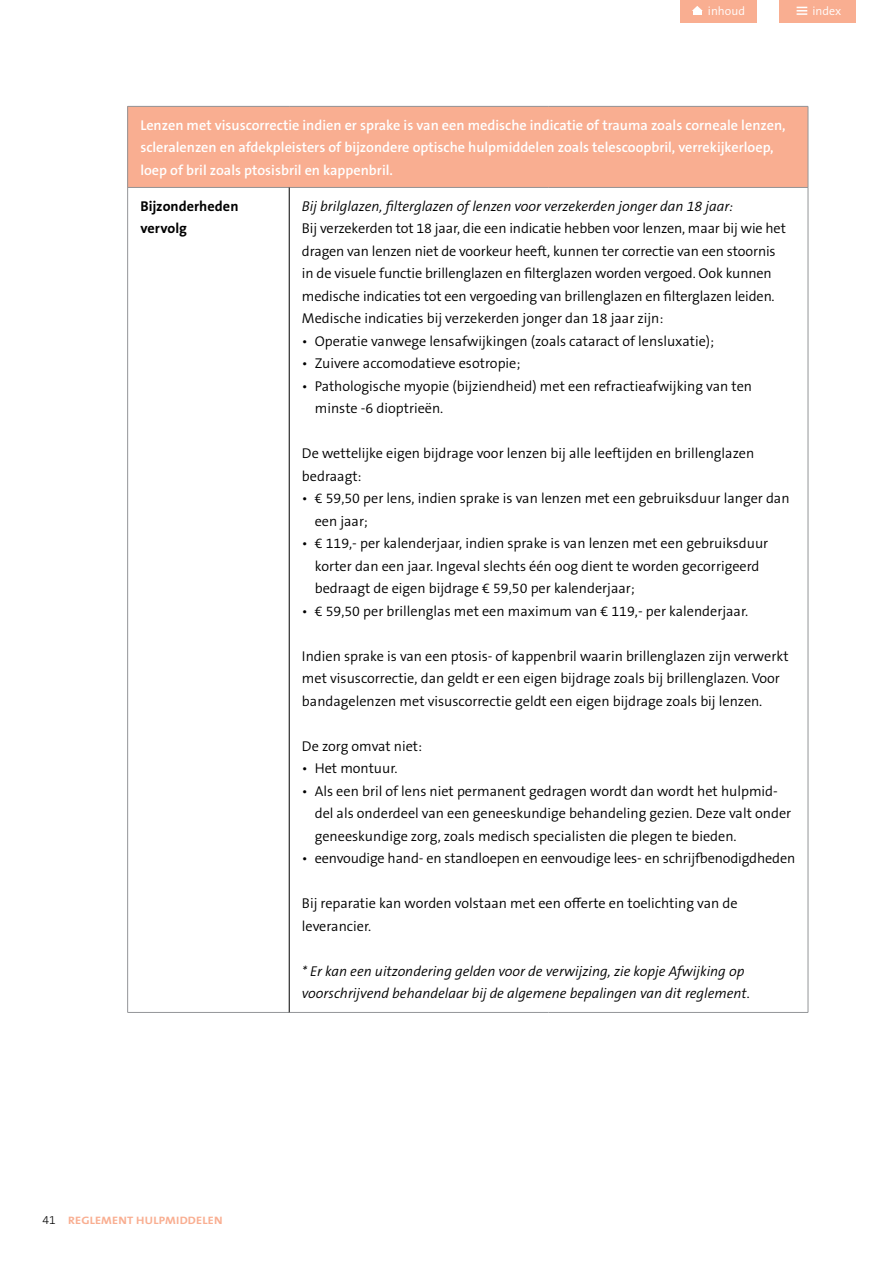
<style>
.page{position:relative;width:893px;height:1263px;background:#fff}
.page>*{position:absolute;margin:0;border:0;box-sizing:border-box;transform-origin:0 0}
.t1{font:300 14.25px/22.5px "The Sans B W4";color:#000}
.t2{font:600 14.25px/22.5px "The Sans B W6";color:#fff}
.t3{font:italic 300 14.25px/22.5px "The Sans B W4";color:#000}
.t4{font:700 14.25px/22.5px "The Sans B W7";letter-spacing:.005em;color:#000}
.t5{font:300 12px "The Sans B W4";color:#fff}
.t6{font:700 10.8px "The Sans B W7";letter-spacing:.015em;color:#f9ae91;scale:1.13 1}
.s1{font-family:"The Sans B W3";font-weight:300;font-size:12px;color:#000}
</style>
<div class="page">
<div style="left:680px;top:0;width:76px;height:23px;background:#f9ae91"></div>
<svg style="left:692px;top:6px;width:11px;height:5px"></svg>
<div style="left:693px;top:10px;width:8px;height:5px;background:#fff"></div>
<div style="left:780px;top:0;width:76px;height:23px;background:#f9ae91"></div>
<svg style="left:797px;top:7px;width:10px;height:8px"></svg>
<div style="left:128px;top:106px;width:680px;height:81px;background:#f9ae91"></div>
<hr style="left:128px;top:106px;width:161px;height:1px;background:#939598">
<hr style="left:127px;top:106px;width:1px;height:81px;background:#939598">
<hr style="left:289px;top:106px;width:260px;height:1px;background:#939598">
<hr style="left:549px;top:106px;width:259px;height:1px;background:#939598">
<hr style="left:808px;top:106px;width:1px;height:81px;background:#939598">
<hr style="left:128px;top:187px;width:161px;height:1px;background:#939598">
<hr style="left:127px;top:188px;width:1px;height:824px;background:#939598">
<hr style="left:289px;top:187px;width:260px;height:1px;background:#939598">
<hr style="left:549px;top:187px;width:259px;height:1px;background:#939598">
<hr style="left:808px;top:188px;width:1px;height:824px;background:#939598">
<hr style="left:128px;top:1012px;width:161px;height:1px;background:#939598">
<hr style="left:289px;top:1012px;width:260px;height:1px;background:#939598">
<hr style="left:549px;top:1012px;width:259px;height:1px;background:#939598">
<hr style="left:289px;top:188px;width:1px;height:824px;background:#000">
<p class="t5" style="left:708px;top:3px;width:39px">inhoud</p>
<p class="t5" style="left:812px;top:3px;width:30px">index</p>
<p class="t2" style="left:140px;top:114px;width:647px">Lenzen met visuscorrectie indien er sprake is van een medische indicatie of trauma zoals corneale lenzen, scleralenzen en afdekpleisters of bijzondere optische hulpmiddelen zoals telescoopbril, verrekijkerloep, loep of bril zoals ptosisbril en kappenbril.</p>
<p class="t4" style="left:140px;top:195px;width:100px">Bijzonderheden vervolg</p>
<p class="t3" style="left:302px;top:195px;width:433px">Bij brilglazen, filterglazen of lenzen voor verzekerden jonger dan 18 jaar:</p>
<p class="t1" style="left:302px;top:217px;width:485px">Bij verzekerden tot 18 jaar, die een indicatie hebben voor lenzen, maar bij wie het dragen van lenzen niet de voorkeur heeft, kunnen ter correctie van een stoornis in de visuele functie brillenglazen en filterglazen worden vergoed. Ook kunnen medische indicaties tot een vergoeding van brillenglazen en filterglazen leiden.<br>Medische indicaties bij verzekerden jonger dan 18 jaar zijn:</p>
<p class="t1" style="left:302px;top:330px;width:414px">• Operatie vanwege lensafwijkingen (zoals cataract of lensluxatie);</p>
<p class="t1" style="left:302px;top:352px;width:220px">• Zuivere accomodatieve esotropie;</p>
<p class="t1" style="left:315px;top:375px;width:439px;text-indent:-13px">• Pathologische myopie (bijziendheid) met een refractieafwijking van ten minste -6 dioptrieën.</p>
<p class="t1" style="left:302px;top:442px;width:454px">De wettelijke eigen bijdrage voor lenzen bij alle leeftijden en brillenglazen bedraagt:</p>
<p class="t1" style="left:315px;top:487px;width:476px;text-indent:-13px">• € 59,50 per lens, indien sprake is van lenzen met een gebruiksduur langer dan een jaar;</p>
<p class="t1" style="left:315px;top:532px;width:455px;text-indent:-13px">• € 119,- per kalenderjaar, indien sprake is van lenzen met een gebruiksduur korter dan een jaar. Ingeval slechts één oog dient te worden gecorrigeerd bedraagt de eigen bijdrage € 59,50 per kalenderjaar;</p>
<p class="t1" style="left:302px;top:600px;width:448px">• € 59,50 per brillenglas met een maximum van € 119,- per kalenderjaar.</p>
<p class="t1" style="left:302px;top:645px;width:488px">Indien sprake is van een ptosis- of kappenbril waarin brillenglazen zijn verwerkt met visuscorrectie, dan geldt er een eigen bijdrage zoals bij brillenglazen. Voor bandagelenzen met visuscorrectie geldt een eigen bijdrage zoals bij lenzen.</p>
<p class="t1" style="left:302px;top:735px;width:122px">De zorg omvat niet:</p>
<p class="t1" style="left:302px;top:757px;width:97px">• Het montuur.</p>
<p class="t1" style="left:315px;top:780px;width:478px;text-indent:-13px">• Als een bril of lens niet permanent gedragen wordt dan wordt het hulpmid&shy;del als onderdeel van een geneeskundige behandeling gezien. Deze valt onder geneeskundige zorg, zoals medisch specialisten die plegen te bieden.</p>
<p class="t1" style="left:302px;top:847px;width:495px">• eenvoudige hand- en standloepen en eenvoudige lees- en schrijfbenodigdheden</p>
<p class="t1" style="left:302px;top:892px;width:437px">Bij reparatie kan worden volstaan met een offerte en toelichting van de leverancier.</p>
<p class="t3" style="left:302px;top:960px;width:450px">* Er kan een uitzondering gelden voor de verwijzing, zie kopje Afwijking op voorschrijvend behandelaar bij de algemene bepalingen van dit reglement.</p>
<p class="t6" style="left:43px;top:1213px;width:161px"><span class="s1">41</span> REGLEMENT HULPMIDDELEN</p>
</div>
